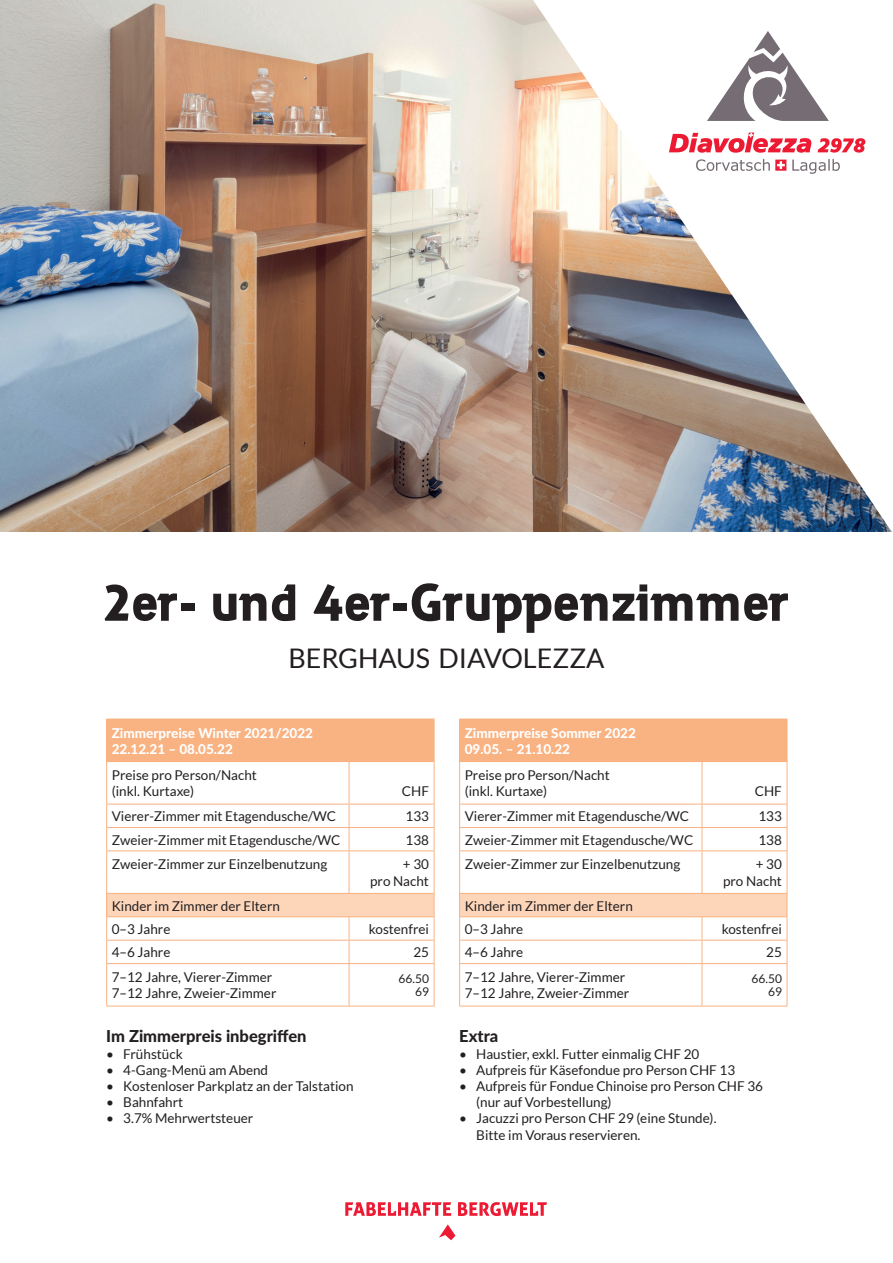
<style>
.page{position:relative;width:893px;height:1263px;background:#fff}
.page>*{position:absolute;margin:0;border:0;box-sizing:border-box;transform-origin:0 0}
.t1{font:700 51.75px "zwodrei";color:#231f20}
.t2{font:27px "Lato";color:#231f20}
.t3{font:800 16.5px "Lato";color:#231f20}
.t4{font:13.5px/16.2px "Lato";color:#231f20}
.t5{font:800 13.5px/16.2px "Lato";color:#fff}
.t6{font:12px/13.5px "Lato";color:#231f20;text-align:right}
</style>
<div class="page">
<svg style="left:345px;top:1202px;width:202px;height:38px"></svg>
<img style="left:0;top:0;width:533px;height:531px">
<img style="left:533px;top:0;width:359px;height:532px">
<svg style="left:669px;top:31px;width:196px;height:143px"></svg>
<div style="left:107px;top:719px;width:327px;height:42px;background:#f9b281"></div>
<div style="left:107px;top:893px;width:327px;height:24px;background:#fdd6ba"></div>
<hr style="left:106px;top:719px;width:1px;height:42px;background:#f9b281">
<hr style="left:434px;top:719px;width:1px;height:42px;background:#f9b281">
<hr style="left:106px;top:761px;width:243px;height:1px;background:#f9b281">
<hr style="left:106px;top:762px;width:1px;height:42px;background:#f9b281">
<hr style="left:349px;top:761px;width:85px;height:1px;background:#f9b281">
<hr style="left:349px;top:762px;width:1px;height:42px;background:#f9b281">
<hr style="left:434px;top:762px;width:1px;height:42px;background:#f9b281">
<hr style="left:106px;top:804px;width:243px;height:1px;background:#f9b281">
<hr style="left:349px;top:804px;width:85px;height:1px;background:#f9b281">
<hr style="left:106px;top:827px;width:243px;height:1px;background:#f9b281">
<svg style="left:106px;top:804px;width:1px;height:46px"></svg>
<hr style="left:349px;top:827px;width:85px;height:1px;background:#f9b281">
<svg style="left:349px;top:804px;width:1px;height:46px"></svg>
<svg style="left:434px;top:804px;width:1px;height:46px"></svg>
<hr style="left:106px;top:850px;width:243px;height:1px;background:#f9b281">
<hr style="left:106px;top:851px;width:1px;height:42px;background:#f9b281">
<hr style="left:349px;top:850px;width:85px;height:1px;background:#f9b281">
<hr style="left:349px;top:851px;width:1px;height:42px;background:#f9b281">
<hr style="left:434px;top:851px;width:1px;height:42px;background:#f9b281">
<hr style="left:106px;top:893px;width:243px;height:1px;background:#f9b281">
<hr style="left:349px;top:893px;width:85px;height:1px;background:#f9b281">
<hr style="left:106px;top:916px;width:243px;height:1px;background:#f9b281">
<hr style="left:349px;top:916px;width:85px;height:1px;background:#f9b281">
<hr style="left:106px;top:940px;width:243px;height:1px;background:#f9b281">
<svg style="left:106px;top:894px;width:1px;height:69px"></svg>
<hr style="left:349px;top:940px;width:85px;height:1px;background:#f9b281">
<svg style="left:349px;top:917px;width:1px;height:46px"></svg>
<svg style="left:434px;top:894px;width:1px;height:69px"></svg>
<hr style="left:106px;top:963px;width:243px;height:1px;background:#f9b281">
<hr style="left:106px;top:964px;width:1px;height:42px;background:#f9b281">
<hr style="left:349px;top:963px;width:85px;height:1px;background:#f9b281">
<hr style="left:349px;top:964px;width:1px;height:42px;background:#f9b281">
<hr style="left:434px;top:964px;width:1px;height:42px;background:#f9b281">
<hr style="left:106px;top:1006px;width:243px;height:1px;background:#f9b281">
<hr style="left:349px;top:1006px;width:85px;height:1px;background:#f9b281">
<div style="left:460px;top:719px;width:327px;height:42px;background:#f9b281"></div>
<div style="left:460px;top:893px;width:327px;height:24px;background:#fdd6ba"></div>
<hr style="left:459px;top:719px;width:1px;height:42px;background:#f9b281">
<hr style="left:787px;top:719px;width:1px;height:42px;background:#f9b281">
<hr style="left:459px;top:761px;width:243px;height:1px;background:#f9b281">
<hr style="left:459px;top:762px;width:1px;height:42px;background:#f9b281">
<hr style="left:702px;top:761px;width:85px;height:1px;background:#f9b281">
<hr style="left:702px;top:762px;width:1px;height:42px;background:#f9b281">
<hr style="left:787px;top:762px;width:1px;height:42px;background:#f9b281">
<hr style="left:459px;top:804px;width:243px;height:1px;background:#f9b281">
<hr style="left:702px;top:804px;width:85px;height:1px;background:#f9b281">
<hr style="left:459px;top:827px;width:243px;height:1px;background:#f9b281">
<svg style="left:459px;top:804px;width:1px;height:46px"></svg>
<hr style="left:702px;top:827px;width:85px;height:1px;background:#f9b281">
<svg style="left:702px;top:804px;width:1px;height:46px"></svg>
<svg style="left:787px;top:804px;width:1px;height:46px"></svg>
<hr style="left:459px;top:850px;width:243px;height:1px;background:#f9b281">
<hr style="left:459px;top:851px;width:1px;height:42px;background:#f9b281">
<hr style="left:702px;top:850px;width:85px;height:1px;background:#f9b281">
<hr style="left:702px;top:851px;width:1px;height:42px;background:#f9b281">
<hr style="left:787px;top:851px;width:1px;height:42px;background:#f9b281">
<hr style="left:459px;top:893px;width:243px;height:1px;background:#f9b281">
<hr style="left:702px;top:893px;width:85px;height:1px;background:#f9b281">
<hr style="left:459px;top:916px;width:243px;height:1px;background:#f9b281">
<hr style="left:702px;top:916px;width:85px;height:1px;background:#f9b281">
<hr style="left:459px;top:940px;width:243px;height:1px;background:#f9b281">
<svg style="left:459px;top:894px;width:1px;height:69px"></svg>
<hr style="left:702px;top:940px;width:85px;height:1px;background:#f9b281">
<svg style="left:702px;top:917px;width:1px;height:46px"></svg>
<svg style="left:787px;top:894px;width:1px;height:69px"></svg>
<hr style="left:459px;top:963px;width:243px;height:1px;background:#f9b281">
<hr style="left:459px;top:964px;width:1px;height:42px;background:#f9b281">
<hr style="left:702px;top:963px;width:85px;height:1px;background:#f9b281">
<hr style="left:702px;top:964px;width:1px;height:42px;background:#f9b281">
<hr style="left:787px;top:964px;width:1px;height:42px;background:#f9b281">
<hr style="left:459px;top:1006px;width:243px;height:1px;background:#f9b281">
<hr style="left:702px;top:1006px;width:85px;height:1px;background:#f9b281">
<h1 class="t1" style="left:103px;top:571px;width:688px">2er- und 4er-Gruppenzimmer</h1>
<h2 class="t2" style="left:288px;top:643px;width:318px">BERGHAUS DIAVOLEZZA</h2>
<p class="t5" style="left:112px;top:724px;width:203px">Zimmerpreise Winter 2021/2022<br>22.12.21 – 08.05.22</p>
<p class="t4" style="left:112px;top:767px;width:147px">Preise pro Person/Nacht (inkl. Kurtaxe)</p>
<p class="t4" style="left:402px;top:783px;width:29px">CHF</p>
<p class="t4" style="left:112px;top:808px;width:226px">Vierer-Zimmer mit Etagendusche/WC</p>
<p class="t4" style="left:405px;top:808px;width:25px">133</p>
<p class="t4" style="left:112px;top:831px;width:230px">Zweier-Zimmer mit Etagendusche/WC</p>
<p class="t4" style="left:405px;top:831px;width:25px">138</p>
<p class="t4" style="left:112px;top:856px;width:217px">Zweier-Zimmer zur Einzelbenutzung</p>
<p class="t4" style="left:370px;top:856px;width:60px;text-align:right">+ 30<br>pro Nacht</p>
<p class="t4" style="left:112px;top:894px;width:170px;line-height:23.4px">Kinder im Zimmer der Eltern<br>0–3 Jahre</p>
<p class="t4" style="left:369px;top:921px;width:62px">kostenfrei</p>
<p class="t4" style="left:112px;top:944px;width:60px">4–6 Jahre</p>
<p class="t4" style="left:413px;top:944px;width:17px">25</p>
<p class="t4" style="left:112px;top:969px;width:166px">7–12 Jahre, Vierer-Zimmer<br>7–12 Jahre, Zweier-Zimmer</p>
<p class="t6" style="left:399px;top:972px;width:32px">66.50<br>69</p>
<p class="t3" style="left:106px;top:1024px;width:202px">Im Zimmerpreis inbegriffen</p>
<p class="t4" style="left:106px;top:1045px;width:78px">• Frühstück</p>
<p class="t4" style="left:106px;top:1062px;width:163px">• 4-Gang-Menü am Abend</p>
<p class="t4" style="left:106px;top:1078px;width:249px">• Kostenloser Parkplatz an der Talstation</p>
<p class="t4" style="left:106px;top:1094px;width:78px">• Bahnfahrt</p>
<p class="t4" style="left:106px;top:1110px;width:149px">• 3.7% Mehrwertsteuer</p>
<p class="t5" style="left:465px;top:724px;width:173px">Zimmerpreise Sommer 2022<br>09.05. – 21.10.22</p>
<p class="t4" style="left:465px;top:767px;width:147px">Preise pro Person/Nacht (inkl. Kurtaxe)</p>
<p class="t4" style="left:755px;top:783px;width:29px">CHF</p>
<p class="t4" style="left:465px;top:808px;width:226px">Vierer-Zimmer mit Etagendusche/WC</p>
<p class="t4" style="left:758px;top:808px;width:25px">133</p>
<p class="t4" style="left:465px;top:831px;width:230px">Zweier-Zimmer mit Etagendusche/WC</p>
<p class="t4" style="left:758px;top:831px;width:25px">138</p>
<p class="t4" style="left:465px;top:856px;width:217px">Zweier-Zimmer zur Einzelbenutzung</p>
<p class="t4" style="left:723px;top:856px;width:60px;text-align:right">+ 30<br>pro Nacht</p>
<p class="t4" style="left:465px;top:894px;width:170px;line-height:23.4px">Kinder im Zimmer der Eltern<br>0–3 Jahre</p>
<p class="t4" style="left:722px;top:921px;width:62px">kostenfrei</p>
<p class="t4" style="left:465px;top:944px;width:60px">4–6 Jahre</p>
<p class="t4" style="left:766px;top:944px;width:17px">25</p>
<p class="t4" style="left:465px;top:969px;width:166px">7–12 Jahre, Vierer-Zimmer<br>7–12 Jahre, Zweier-Zimmer</p>
<p class="t6" style="left:752px;top:972px;width:32px">66.50<br>69</p>
<p class="t3" style="left:459px;top:1024px;width:41px">Extra</p>
<p class="t4" style="left:459px;top:1045px;width:242px">• Haustier, exkl. Futter einmalig CHF 20</p>
<p class="t4" style="left:459px;top:1062px;width:277px">• Aufpreis für Käsefondue pro Person CHF 13</p>
<p class="t4" style="left:476px;top:1078px;width:288px;text-indent:-17px">• Aufpreis für Fondue Chinoise pro Person CHF 36 (nur auf Vorbestellung)</p>
<p class="t4" style="left:476px;top:1110px;width:242px;text-indent:-17px">• Jacuzzi pro Person CHF 29 (eine Stunde).<br>Bitte im Voraus reservieren.</p>
</div>
